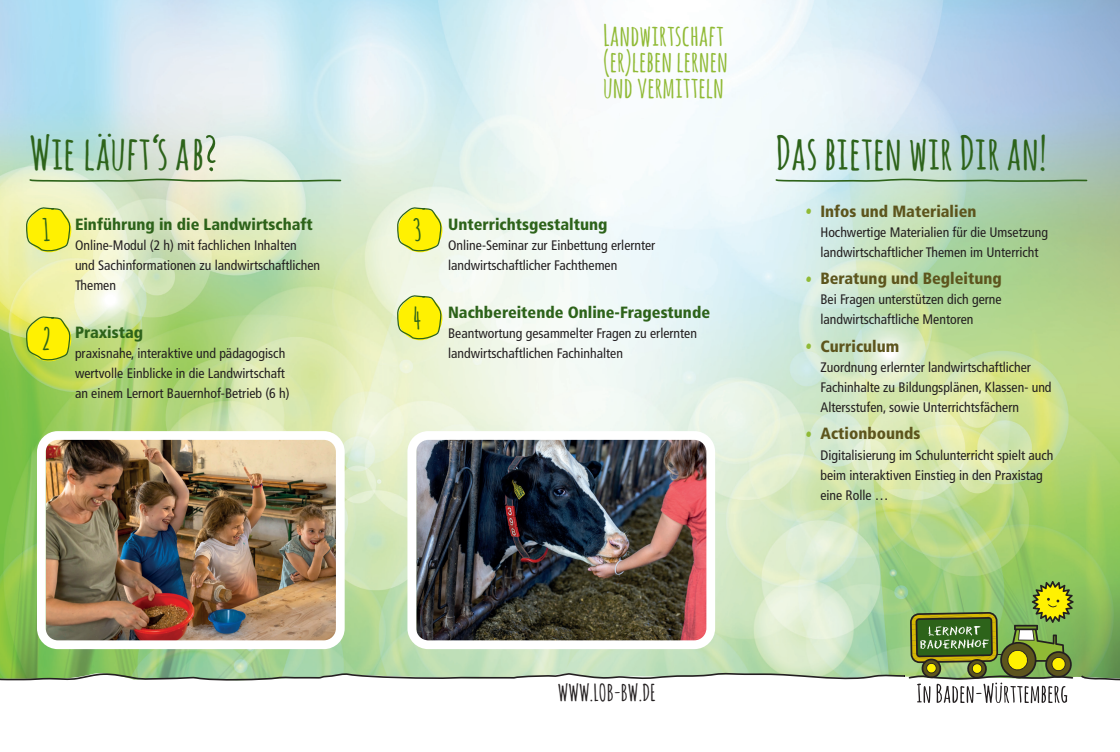
<style>
.page{position:relative;width:1120px;height:752px;background:#fff}
.page>*{position:absolute;margin:0;border:0;box-sizing:border-box;transform-origin:0 0}
.t1{font:700 46.25px "Amatic SC";color:#2d631a}
.t2{font:700 30px "Amatic SC";color:#2d631a}
.t3{font:700 29px/25.9px "Amatic SC";color:#90ba35}
.t4{font:700 22.88px "Amatic SC";color:#231f20}
.t5{font:900 condensed 16.25px "Frutiger LT Pro";color:#2d631a}
.t6{font:900 condensed 16.25px "Frutiger LT Pro";color:#5d551d}
.t7{font:condensed 13.75px/20px "Frutiger LT Pro";color:#231f20}
.s1{font-family:"Amatic SC";font-weight:700;font-stretch:normal;font-size:21.25px;color:#90ba35}
</style>
<div class="page">
<img style="left:0;top:0;width:1120px;height:678px">
<svg style="left:0;top:580px;width:1073px;height:122px"></svg>
<svg style="left:28px;top:178px;width:314px;height:5px;background:#a4be97"></svg>
<svg style="left:774px;top:178px;width:314px;height:5px;background:#91b595"></svg>
<svg style="left:1079px;top:670px;width:41px;height:11px"></svg>
<svg style="left:206px;top:135px;width:10px;height:36px"></svg>
<img style="left:47px;top:441px;width:288px;height:197px">
<div style="left:37px;top:431px;width:308px;height:217px;border:9px solid #fff;border-radius:16px"></div>
<img style="left:417px;top:435px;width:294px;height:209px">
<div style="left:407px;top:431px;width:308px;height:217px;border:9px solid #fff;border-radius:16px"></div>
<svg style="left:25px;top:206px;width:47px;height:46px;background:#e9e531"></svg>
<svg style="left:396px;top:206px;width:47px;height:46px;background:#e9e63d"></svg>
<svg style="left:396px;top:294px;width:47px;height:46px;background:#e9e63b"></svg>
<svg style="left:25px;top:315px;width:47px;height:46px;background:#e1e120"></svg>
<h3 class="t3" style="left:603px;top:22px;width:126px">Landwirtschaft (er)leben lernen und vermitteln</h3>
<h1 class="t1" style="left:30px;top:120px;width:176px">Wie läuft‘s ab</h1>
<h1 class="t1" style="left:775px;top:120px;width:273px">Das bieten wir Dir an!</h1>
<h2 class="t2" style="left:42px;top:208px;width:10px">1</h2>
<h2 class="t2" style="left:413px;top:208px;width:10px">3</h2>
<p class="t5" style="left:60px;top:215px;width:254px"><span class="s1">•</span> Einführung in die Landwirtschaft</p>
<p class="t7" style="left:75px;top:235px;width:247px">Online-Modul (2 h) mit fachlichen Inhalten<br>und Sachinformationen zu landwirtschaftlichen<br>Themen</p>
<p class="t5" style="left:60px;top:322px;width:85px"><span class="s1">•</span> Praxistag</p>
<p class="t7" style="left:75px;top:343px;width:216px">praxisnahe, interaktive und pädagogisch wertvolle Einblicke in die Landwirtschaft an einem Lernort Bauernhof-Betrieb (6 h)</p>
<h2 class="t2" style="left:413px;top:296px;width:10px">4</h2>
<h2 class="t2" style="left:42px;top:317px;width:10px">2</h2>
<p class="t5" style="left:433px;top:215px;width:176px"><span class="s1">•</span> Unterrichtsgestaltung</p>
<p class="t7" style="left:448px;top:235px;width:209px">Online-Seminar zur Einbettung erlernter landwirtschaftlicher Fachthemen</p>
<p class="t5" style="left:433px;top:302px;width:278px"><span class="s1">•</span> Nachbereitende Online-Fragestunde</p>
<p class="t7" style="left:448px;top:323px;width:250px">Beantwortung gesammelter Fragen zu erlernten landwirtschaftlichen Fachinhalten</p>
<h3 class="t4" style="left:558px;top:676px;width:99px">WWW.LOB-BW.DE</h3>
<p class="t6" style="left:805px;top:201px;width:172px"><span class="s1">•</span> Infos und Materialien</p>
<p class="t7" style="left:820px;top:222px;width:229px">Hochwertige Materialien für die Umsetzung landwirtschaftlicher Themen im Unterricht</p>
<p class="t6" style="left:805px;top:269px;width:198px"><span class="s1">•</span> Beratung und Begleitung</p>
<p class="t7" style="left:820px;top:289px;width:183px">Bei Fragen unterstützen dich gerne landwirtschaftliche Mentoren</p>
<p class="t6" style="left:805px;top:336px;width:95px"><span class="s1">•</span> Curriculum</p>
<p class="t7" style="left:820px;top:357px;width:233px">Zuordnung erlernter landwirtschaftlicher<br>Fachinhalte zu Bildungsplänen, Klassen- und<br>Altersstufen, sowie Unterrichtsfächern</p>
<p class="t6" style="left:805px;top:424px;width:116px"><span class="s1">•</span> Actionbounds</p>
<p class="t7" style="left:820px;top:444px;width:234px">Digitalisierung im Schulunterricht spielt auch beim interaktiven Einstieg in den Praxistag eine Rolle …</p>
</div>
